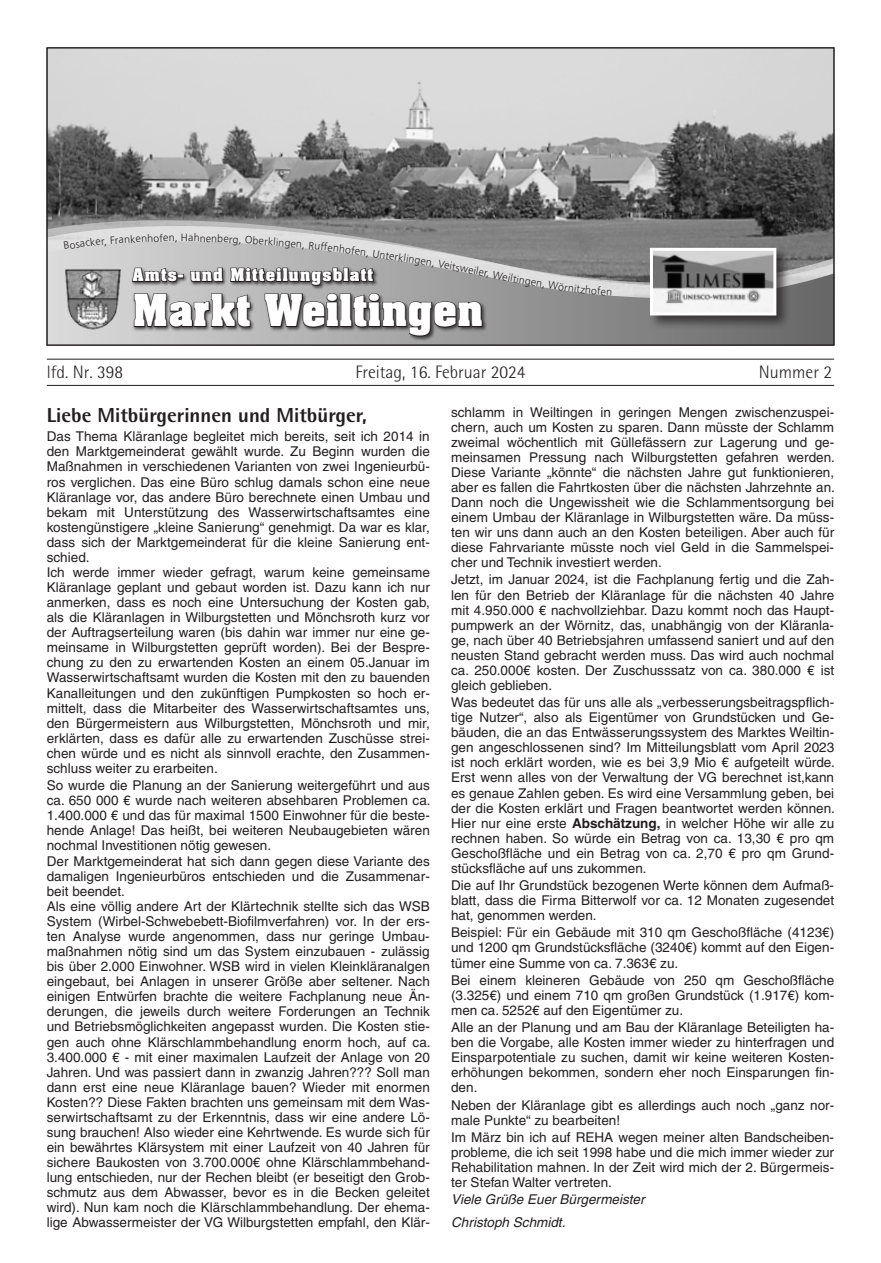
<style>
.page{position:relative;width:881px;height:1263px;background:#fff}
.page>*{position:absolute;margin:0;border:0;box-sizing:border-box;transform-origin:0 0}
.t1{font:700 37.5px "Aachen LT";letter-spacing:.02em;color:#fff}
.t2{font:800 20.25px "Agfa Rotis Semisans";color:#231f20}
.t3{font:300 18px "Agfa Rotis Semisans";color:#231f20}
.t4{font:700 15px "Aachen LT";letter-spacing:.08em;color:#fff}
.t5{font:13.5px/15px "Helvetica LT";color:#231f20;text-align:justify}
.t6{font:italic 13.5px/22.5px "Helvetica LT";color:#231f20}
.t7{font:300 10.5px "Frutiger LT";color:#231f20}
.s1{font-weight:700}
</style>
<div class="page">
<div style="left:49px;top:50px;width:782px;height:6px;background:#dbdbdb"></div>
<svg style="left:49px;top:56px;width:782px;height:287px;background:#a0a0a0"></svg>
<svg style="left:49px;top:241px;width:782px;height:68px;background:#939393"></svg>
<div style="left:131px;top:266px;width:356px;height:75px;background:#231f20;opacity:.75"></div>
<div style="left:647px;top:245px;width:143px;height:85px;background:#231f20;opacity:.75"></div>
<img style="left:653px;top:252px;width:119px;height:59px">
<div style="left:649px;top:248px;width:127px;height:67px;border:3px solid #fff"></div>
<hr style="left:47px;top:359px;width:786px;height:1px;background:#231f20">
<hr style="left:47px;top:385px;width:786px;height:1px;background:#231f20">
<svg style="left:64px;top:233px;width:419px;height:104px;background:#969595"></svg>
<svg style="left:492px;top:271px;width:15px;height:10px"></svg>
<svg style="left:524px;top:279px;width:87px;height:17px"></svg>
<p class="t7" style="left:169px;top:232px;width:21px">n, H</p>
<p class="t7" style="left:224px;top:233px;width:20px;rotate:3deg">erg,</p>
<p class="t7" style="left:245px;top:234px;width:30px;rotate:4deg">Oberk</p>
<p class="t7" style="left:274px;top:236px;width:24px;rotate:5deg">linge</p>
<p class="t7" style="left:297px;top:238px;width:26px;rotate:6deg">n, Ru</p>
<p class="t7" style="left:321px;top:240px;width:32px;rotate:7deg">ffenho</p>
<p class="t7" style="left:352px;top:244px;width:30px;rotate:8deg">fen, U</p>
<p class="t7" style="left:380px;top:248px;width:37px;rotate:9deg">nterklin</p>
<p class="t7" style="left:416px;top:254px;width:39px;rotate:10deg">gen, Vei</p>
<p class="t7" style="left:453px;top:260px;width:40px;rotate:11deg">tsweiler,</p>
<p class="t4" style="left:133px;top:264px;width:242px">Amts- und Mitteilungsblatt</p>
<h1 class="t1" style="left:133px;top:283px;width:351px">Markt Weiltingen</h1>
<p class="t7" style="left:509px;top:271px;width:19px;rotate:11deg">iltin</p>
<h3 class="t3" style="left:47px;top:362px;width:78px">lfd. Nr. 398</h3>
<h3 class="t3" style="left:355px;top:362px;width:172px">Freitag, 16. Februar 2024</h3>
<h3 class="t3" style="left:758px;top:362px;width:75px">Nummer 2</h3>
<h2 class="t2" style="left:47px;top:402px;width:321px">Liebe Mitbürgerinnen und Mitbürger,</h2>
<p class="t5" style="left:47px;top:429px;width:384px;text-align:left">Das Thema Kläranlage begleitet mich bereits, seit ich 2014 in den Marktgemeinderat gewählt wurde. Zu Beginn wurden die Maßnahmen in verschiedenen Varianten von zwei Ingenieurbü&shy;ros verglichen. Das eine Büro schlug damals schon eine neue Kläranlage vor, das andere Büro berechnete einen Umbau und bekam mit Unterstützung des Wasserwirtschaftsamtes eine kostengünstigere „kleine Sanierung“ genehmigt. Da war es klar, dass sich der Marktgemeinderat für die kleine Sanierung ent&shy;schied.<br>Ich werde immer wieder gefragt, warum keine gemeinsame Kläranlage geplant und gebaut worden ist. Dazu kann ich nur anmerken, dass es noch eine Untersuchung der Kosten gab, als die Kläranlagen in Wilburgstetten und Mönchsroth kurz vor der Auftragserteilung waren (bis dahin war immer nur eine ge&shy;meinsame in Wilburgstetten geprüft worden). Bei der Bespre&shy;chung zu den zu erwartenden Kosten an einem 05.Januar im Wasserwirtschaftsamt wurden die Kosten mit den zu bauenden Kanalleitungen und den zukünftigen Pumpkosten so hoch er&shy;mittelt, dass die Mitarbeiter des Wasserwirtschaftsamtes uns, den Bürgermeistern aus Wilburgstetten, Mönchsroth und mir, erklärten, dass es dafür alle zu erwartenden Zuschüsse strei&shy;chen würde und es nicht als sinnvoll erachte, den Zusammen&shy;schluss weiter zu erarbeiten.</p>
<p class="t5" style="left:47px;top:777px;width:385px;text-align:left">So wurde die Planung an der Sanierung weitergeführt und aus ca. 650 000 € wurde nach weiteren absehbaren Problemen ca.<br>1.400.000 € und das für maximal 1500 Einwohner für die beste&shy;hende Anlage! Das heißt, bei weiteren Neubaugebieten wären nochmal Investitionen nötig gewesen.<br>Der Marktgemeinderat hat sich dann gegen diese Variante des damaligen Ingenieurbüros entschieden und die Zusammenar&shy;beit beendet.<br>Als eine völlig andere Art der Klärtechnik stellte sich das WSB System (Wirbel-Schwebebett-Biofilmverfahren) vor. In der ers&shy;ten Analyse wurde angenommen, dass nur geringe Umbau&shy;maßnahmen nötig sind um das System einzubauen - zulässig bis über 2.000 Einwohner. WSB wird in vielen Kleinkläranalgen eingebaut, bei Anlagen in unserer Größe aber seltener. Nach einigen Entwürfen brachte die weitere Fachplanung neue Än&shy;derungen, die jeweils durch weitere Forderungen an Technik und Betriebsmöglichkeiten angepasst wurden. Die Kosten stie&shy;gen auch ohne Klärschlammbehandlung enorm hoch, auf ca.<br>3.400.000 € - mit einer maximalen Laufzeit der Anlage von 20<br>Jahren. Und was passiert dann in zwanzig Jahren??? Soll man dann erst eine neue Kläranlage bauen? Wieder mit enormen Kosten?? Diese Fakten brachten uns gemeinsam mit dem Was&shy;serwirtschaftsamt zu der Erkenntnis, dass wir eine andere Lö&shy;sung brauchen! Also wieder eine Kehrtwende. Es wurde sich für ein bewährtes Klärsystem mit einer Laufzeit von 40 Jahren für sichere Baukosten von 3.700.000€ ohne Klärschlammbehand&shy;lung entschieden, nur der Rechen bleibt (er beseitigt den Grob&shy;schmutz aus dem Abwasser, bevor es in die Becken geleitet wird). Nun kam noch die Klärschlammbehandlung. Der ehema&shy;lige Abwassermeister der VG Wilburgstetten empfahl, den Klär-</p>
<p class="t5" style="left:451px;top:404px;width:385px">schlamm in Weiltingen in geringen Mengen zwischenzuspei&shy;chern, auch um Kosten zu sparen. Dann müsste der Schlamm zweimal wöchentlich mit Güllefässern zur Lagerung und ge&shy;meinsamen Pressung nach Wilburgstetten gefahren werden.<br>Diese Variante „könnte“ die nächsten Jahre gut funktionieren, aber es fallen die Fahrtkosten über die nächsten Jahrzehnte an.<br>Dann noch die Ungewissheit wie die Schlammentsorgung bei einem Umbau der Kläranlage in Wilburgstetten wäre. Da müss&shy;ten wir uns dann auch an den Kosten beteiligen. Aber auch für diese Fahrvariante müsste noch viel Geld in die Sammelspei&shy;cher und Technik investiert werden.</p>
<p class="t5" style="left:451px;top:572px;width:384px">Jetzt, im Januar 2024, ist die Fachplanung fertig und die Zah&shy;len für den Betrieb der Kläranlage für die nächsten 40 Jahre mit 4.950.000 € nachvollziehbar. Dazu kommt noch das Haupt&shy;pumpwerk an der Wörnitz, das, unabhängig von der Kläranla&shy;ge, nach über 40 Betriebsjahren umfassend saniert und auf den neusten Stand gebracht werden muss. Das wird auch nochmal ca. 250.000€ kosten. Der Zuschusssatz von ca. 380.000 € ist gleich geblieben.</p>
<p class="t5" style="left:451px;top:695px;width:385px">Was bedeutet das für uns alle als „verbesserungsbeitragspflich&shy;tige Nutzer“, also als Eigentümer von Grundstücken und Ge&shy;bäuden, die an das Entwässerungssystem des Marktes Weiltin&shy;gen angeschlossenen sind? Im Mitteilungsblatt vom April 2023 ist noch erklärt worden, wie es bei 3,9 Mio € aufgeteilt würde.<br>Erst wenn alles von der Verwaltung der VG berechnet ist,kann es genaue Zahlen geben. Es wird eine Versammlung geben, bei der die Kosten erklärt und Fragen beantwortet werden können.<br>Hier nur eine erste <span class="s1">Abschätzung,</span> in welcher Höhe wir alle zu rechnen haben. So würde ein Betrag von ca. 13,30 € pro qm Geschoßfläche und ein Betrag von ca. 2,70 € pro qm Grund&shy;stücksfläche auf uns zukommen.</p>
<p class="t5" style="left:451px;top:878px;width:384px">Die auf Ihr Grundstück bezogenen Werte können dem Aufmaß&shy;blatt, dass die Firma Bitterwolf vor ca. 12 Monaten zugesendet hat, genommen werden.</p>
<p class="t5" style="left:451px;top:925px;width:384px">Beispiel: Für ein Gebäude mit 310 qm Geschoßfläche (4123€) und 1200 qm Grundstücksfläche (3240€) kommt auf den Eigen&shy;tümer eine Summe von ca. 7.363€ zu.</p>
<p class="t5" style="left:451px;top:972px;width:384px">Bei einem kleineren Gebäude von 250 qm Geschoßfläche (3.325€) und einem 710 qm großen Grundstück (1.917€) kom&shy;men ca. 5252€ auf den Eigentümer zu.</p>
<p class="t5" style="left:451px;top:1020px;width:384px">Alle an der Planung und am Bau der Kläranlage Beteiligten ha&shy;ben die Vorgabe, alle Kosten immer wieder zu hinterfragen und Einsparpotentiale zu suchen, damit wir keine weiteren Kosten&shy;erhöhungen bekommen, sondern eher noch Einsparungen fin&shy;den.</p>
<p class="t5" style="left:451px;top:1097px;width:384px">Neben der Kläranlage gibt es allerdings auch noch „ganz nor&shy;male Punkte“ zu bearbeiten!</p>
<p class="t5" style="left:451px;top:1129px;width:384px">Im März bin ich auf REHA wegen meiner alten Bandscheiben&shy;probleme, die ich seit 1998 habe und die mich immer wieder zur Rehabilitation mahnen. In der Zeit wird mich der 2. Bürgermeis&shy;ter Stefan Walter vertreten.</p>
<p class="t6" style="left:451px;top:1188px;width:195px">Viele Grüße Euer Bürgermeister<br>Christoph Schmidt.</p>
</div>
